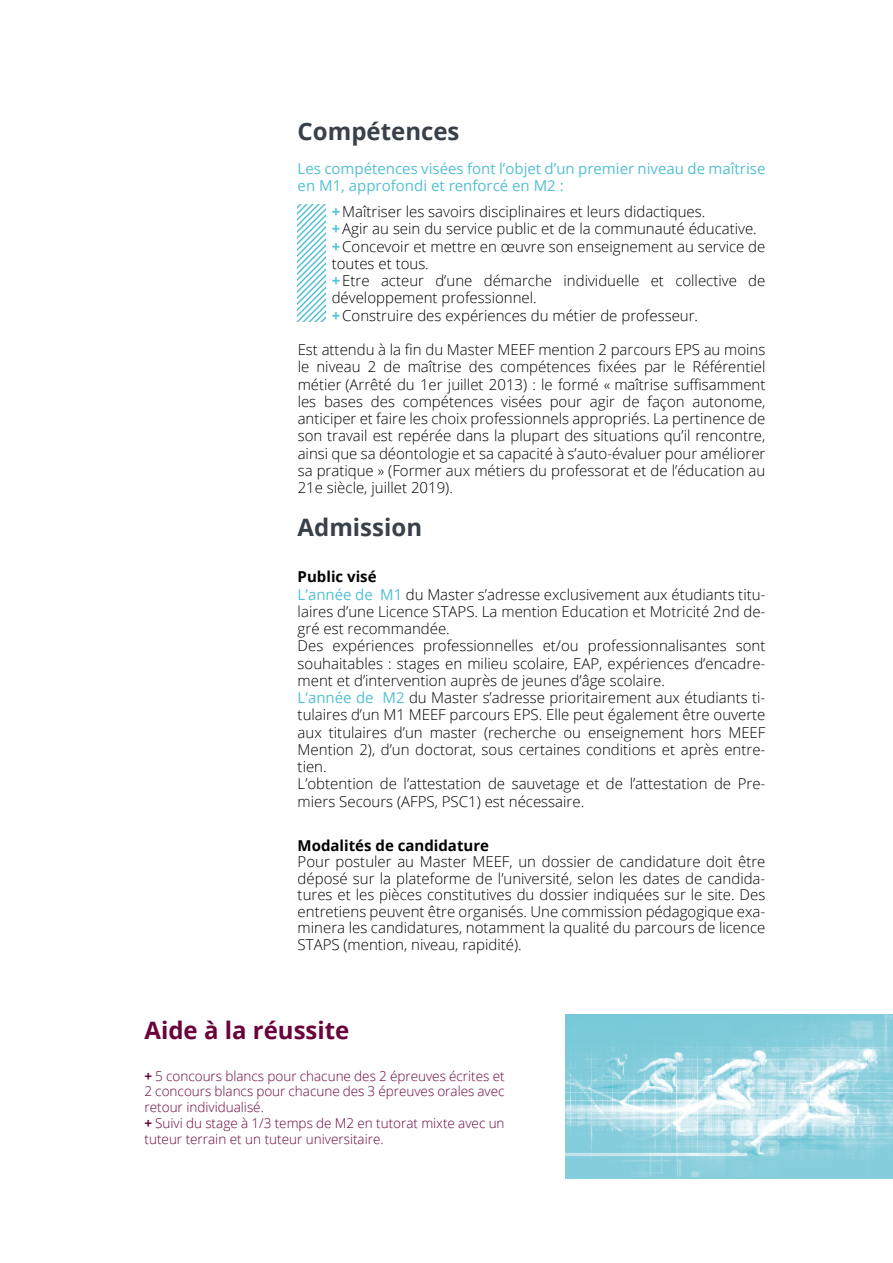
<style>
.page{position:relative;width:893px;height:1263px;background:#fff}
.page>*{position:absolute;margin:0;border:0;box-sizing:border-box;transform-origin:0 0}
.t1{font:700 24px "Open Sans";color:#38404a}
.t2{font:700 24px "Open Sans";color:#69043b}
.t3{font:300 15px/17.2px "Open Sans";color:#000}
.t4{font:15px/17.2px "Open Sans";color:#54c0d3}
.t5{font:700 15px "Open Sans";color:#000}
.t6{font:300 13.5px/15.8px "Open Sans";color:#69043b}
.s1{font-weight:700;color:#54c0d3}
.s2{font-weight:700}
.s3{font-weight:400;color:#54c0d3}
</style>
<div class="page">
<img style="left:566px;top:1014px;width:327px;height:164px">
<svg style="left:298px;top:204px;width:27px;height:118px"></svg>
<h1 class="t1" style="left:298px;top:115px;width:163px">Compétences</h1>
<p class="t4" style="left:298px;top:160px;width:469px">Les compétences visées font l’objet d’un premier niveau de maîtrise en M1, approfondi et renforcé en M2 :</p>
<p class="t3" style="left:332px;top:203px;width:435px"><span class="s1">+</span>Maîtriser les savoirs disciplinaires et leurs didactiques.<br><span class="s1">+</span>Agir au sein du service public et de la communauté éducative. <span class="s1">+</span>Concevoir et mettre en œuvre son enseignement au service de toutes et tous.<br><span class="s1">+</span>Etre acteur d’une démarche individuelle et collective de développement professionnel.<br><span class="s1">+</span>Construire des expériences du métier de professeur.</p>
<p class="t3" style="left:298px;top:341px;width:469px;text-align:justify">Est attendu à la fin du Master MEEF mention 2 parcours EPS au moins le niveau 2 de maîtrise des compétences fixées par le Référentiel métier (Arrêté du 1er juillet 2013) : le formé « maîtrise suffisamment les bases des compétences visées pour agir de façon autonome, anticiper et faire les choix professionnels appropriés. La pertinence de son travail est repérée dans la plupart des situations qu’il rencontre, ainsi que sa déontologie et sa capacité à s’auto-évaluer pour améliorer sa pratique » (Former aux métiers du professorat et de l’éducation au 21e siècle, juillet 2019).</p>
<h1 class="t1" style="left:298px;top:510px;width:126px">Admission</h1>
<p class="t3" style="left:298px;top:568px;width:469px"><span class="s2">Public visé<br></span><span class="s3">L’année de M1</span> du Master s’adresse exclusivement aux étudiants titu&shy;laires d’une Licence STAPS. La mention Education et Motricité 2nd de&shy;gré est recommandée.<br>Des expériences professionnelles et/ou professionnalisantes sont souhaitables : stages en milieu scolaire, EAP, expériences d’encadre&shy;ment et d’intervention auprès de jeunes d’âge scolaire.<br><span class="s3">L’année de M2</span> du Master s’adresse prioritairement aux étudiants ti&shy;tulaires d’un M1 MEEF parcours EPS. Elle peut également être ouverte aux titulaires d’un master (recherche ou enseignement hors MEEF Mention 2), d’un doctorat, sous certaines conditions et après entre&shy;tien.<br>L’obtention de l’attestation de sauvetage et de l’attestation de Pre&shy;miers Secours (AFPS, PSC1) est nécessaire.</p>
<p class="t5" style="left:298px;top:835px;width:193px">Modalités de candidature</p>
<p class="t3" style="left:298px;top:853px;width:469px;line-height:16.5px;text-align:justify">Pour postuler au Master MEEF, un dossier de candidature doit être déposé sur la plateforme de l’université, selon les dates de candida&shy;tures et les pièces constitutives du dossier indiquées sur le site. Des entretiens peuvent être organisés. Une commission pédagogique exa&shy;minera les candidatures, notamment la qualité du parcours de licence STAPS (mention, niveau, rapidité).</p>
<h1 class="t2" style="left:145px;top:1013px;width:206px">Aide à la réussite</h1>
<p class="t6" style="left:145px;top:1067px;width:362px"><span class="s2">+</span> 5 concours blancs pour chacune des 2 épreuves écrites et 2 concours blancs pour chacune des 3 épreuves orales avec retour individualisé.<br><span class="s2">+</span> Suivi du stage à 1/3 temps de M2 en tutorat mixte avec un tuteur terrain et un tuteur universitaire.</p>
</div>
